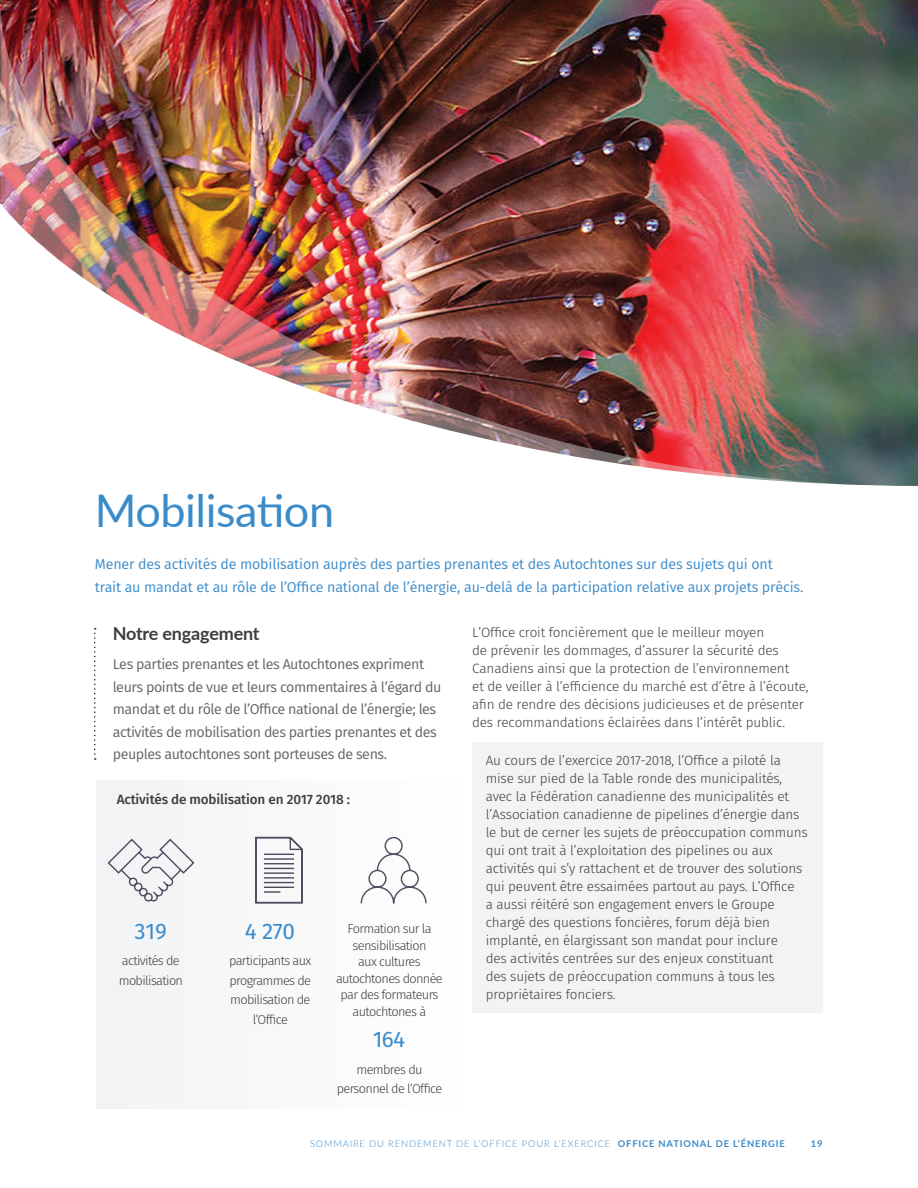
<style>
.page{position:relative;width:918px;height:1188px;background:#fff}
.page>*{position:absolute;margin:0;border:0;box-sizing:border-box;transform-origin:0 0}
.t1{font:45px "Lato";letter-spacing:-.01em;color:#3a8bca}
.Number_Call_Outs{font:22.5px "Fira Sans";letter-spacing:-.015em;color:#3a8bca}
.Commitment_Header{font:700 18px "Lato";letter-spacing:-.01em;color:#3e3e3f}
.Commitment_Copy{font:14.25px/22.5px "Fira Sans";letter-spacing:-.03em;color:#636366}
.Header_Sub_head_body{font:14.25px/22.5px "Fira Sans";letter-spacing:-.01em;color:#3a8bca}
.Body{font:300 13.5px/18px "Fira Sans";letter-spacing:-.01em;color:#3e3e3f}
.Titles_Figures__Char{font:500 13.5px "Fira Sans";letter-spacing:-.01em;color:#3e3e3f}
.Activity_Body{font:300 12.75px/19.5px "Fira Sans";letter-spacing:-.05em;color:#3e3e3f;text-align:center}
.t2{font:300 9.3px "Lato";letter-spacing:.09em;color:#3a8bca}
.t3{font:700 9.3px "Lato";color:#3a8bca}
.s1{font-weight:700}
</style>
<div class="page">
<img style="left:0;top:0;width:918px;height:86px">
<img style="left:0;top:86px;width:918px;height:674px">
<div style="left:472px;top:742px;width:352px;height:271px;background:#f2f3f4"></div>
<svg style="left:94px;top:628px;width:2px;height:132px"></svg>
<div style="left:96px;top:780px;width:366px;height:329px;background:#f2f3f4"></div>
<svg style="left:255px;top:836px;width:48px;height:68px"></svg>
<svg style="left:107px;top:838px;width:88px;height:64px"></svg>
<svg style="left:360px;top:836px;width:67px;height:69px"></svg>
<p class="t1" style="left:95px;top:478px;width:241px">Mobilisation</p>
<p class="Header_Sub_head_body" style="left:95px;top:554px;width:710px">Mener des activités de mobilisation auprès des parties prenantes et des Autochtones sur des sujets qui ont<br>trait au mandat et au rôle de l’Office national de l’énergie, au-delà de la participation relative aux projets précis.</p>
<p class="Commitment_Header" style="left:113px;top:620px;width:148px">Notre engagement</p>
<p class="Commitment_Copy" style="left:113px;top:654px;width:330px">Les parties prenantes et les Autochtones expriment leurs points de vue et leurs commentaires à l’égard du mandat et du rôle de l’Office national de l’énergie; les activités de mobilisation des parties prenantes et des peuples autochtones sont porteuses de sens.</p>
<p class="Body" style="left:472px;top:624px;width:338px">L’Office croit foncièrement que le meilleur moyen<br>de prévenir les dommages, d’assurer la sécurité des Canadiens ainsi que la protection de l’environnement<br>et de veiller à l’efficience du marché est d’être à l’écoute, afin de rendre des décisions judicieuses et de présenter des recommandations éclairées dans l’intérêt public.</p>
<p class="Body" style="left:486px;top:752px;width:324px">Au cours de l’exercice 2017-2018, l’Office a piloté la mise sur pied de la Table ronde des municipalités, avec la Fédération canadienne des municipalités et l’Association canadienne de pipelines d’énergie dans le but de cerner les sujets de préoccupation communs qui ont trait à l’exploitation des pipelines ou aux activités qui s’y rattachent et de trouver des solutions qui peuvent être essaimées partout au pays. L’Office<br>a aussi réitéré son engagement envers le Groupe chargé des questions foncières, forum déjà bien implanté, en élargissant son mandat pour inclure<br>des activités centrées sur des enjeux constituant<br>des sujets de préoccupation communs à tous les propriétaires fonciers.</p>
<p class="Titles_Figures__Char" style="left:117px;top:790px;width:235px">Activités de mobilisation en 2017 2018 :</p>
<p class="Activity_Body" style="left:336px;top:922px;width:108px;line-height:16.5px">Formation sur la sensibilisation<br>aux cultures autochtones donnée par des formateurs autochtones à</p>
<p class="Number_Call_Outs" style="left:373px;top:1024px;width:34px">164</p>
<p class="Activity_Body" style="left:337px;top:1060px;width:107px">membres du personnel de l’Office</p>
<p class="Number_Call_Outs" style="left:135px;top:915px;width:34px">319</p>
<p class="Activity_Body" style="left:119px;top:952px;width:66px;text-align:left">activités de mobilisation</p>
<p class="Number_Call_Outs" style="left:245px;top:915px;width:52px">4 270</p>
<p class="Activity_Body" style="left:229px;top:952px;width:84px">participants aux programmes de mobilisation de l’Office</p>
<p class="t2" style="left:310px;top:1137px;width:476px">SOMMAIRE DU RENDEMENT DE L’OFFICE POUR L’EXERCICE <span class="s1">OFFICE NATIONAL DE L’ÉNERGIE</span></p>
<p class="t3" style="left:811px;top:1137px;width:13px">19</p>
</div>
